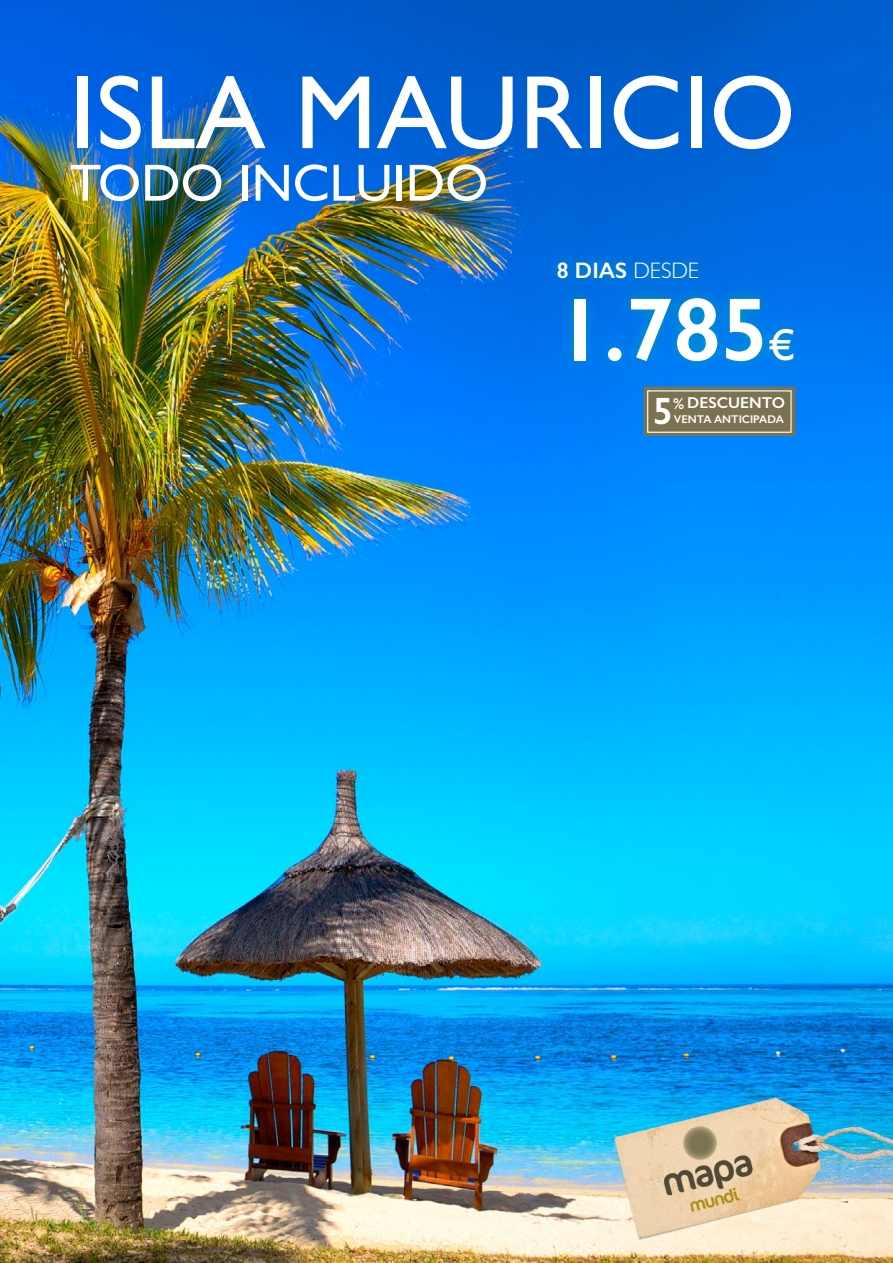
<style>
.page{position:relative;width:893px;height:1263px;background:#fff}
.page>*{position:absolute;margin:0;border:0;box-sizing:border-box;transform-origin:0 0}
.t1{font:500 105px "Gill Sans";color:#fff}
.t2{font:600 90px "Gill Sans";color:#fff}
.t3{font:500 52.5px "Gill Sans";color:#fff}
.t4{font:600 38.25px "Gill Sans";color:#fff}
.t5{font:600 22.5px "Gill Sans";color:#fff}
.t6{font:600 15.75px "Gill Sans";color:#fff}
.t7{font:600 11.25px "Gill Sans";color:#fff}
.s1{font-weight:300}
.s2{font-weight:500;font-size:45px}
</style>
<div class="page">
<img style="left:0;top:0;width:893px;height:1263px">
<div style="left:559px;top:284px;width:248px;height:91px;background:#00a5b7;opacity:.75"></div>
<img style="left:590px;top:1097px;width:303px;height:166px">
<div style="left:644px;top:387px;width:151px;height:49px;background:#7b7251"></div>
<div style="left:647px;top:390px;width:145px;height:43px;border:1px solid #fff"></div>
<div style="left:544px;top:249px;width:166px;height:43px;background:#0070de"></div>
<h1 class="t1" style="left:70px;top:50px;width:727px">ISLA MAURICIO</h1>
<h3 class="t3" style="left:70px;top:152px;width:420px">TODO INCLUIDO</h3>
<h3 class="t5" style="left:557px;top:257px;width:144px">8 DIAS <span class="s1">DESDE</span></h3>
<h2 class="t2" style="left:556px;top:275px;width:241px">1.785<span class="s2">€</span></h2>
<h3 class="t4" style="left:653px;top:388px;width:22px">5</h3>
<h3 class="t6" style="left:673px;top:393px;width:113px">% DESCUENTO</h3>
<p class="t7" style="left:674px;top:413px;width:112px">VENTA ANTICIPADA</p>
</div>
